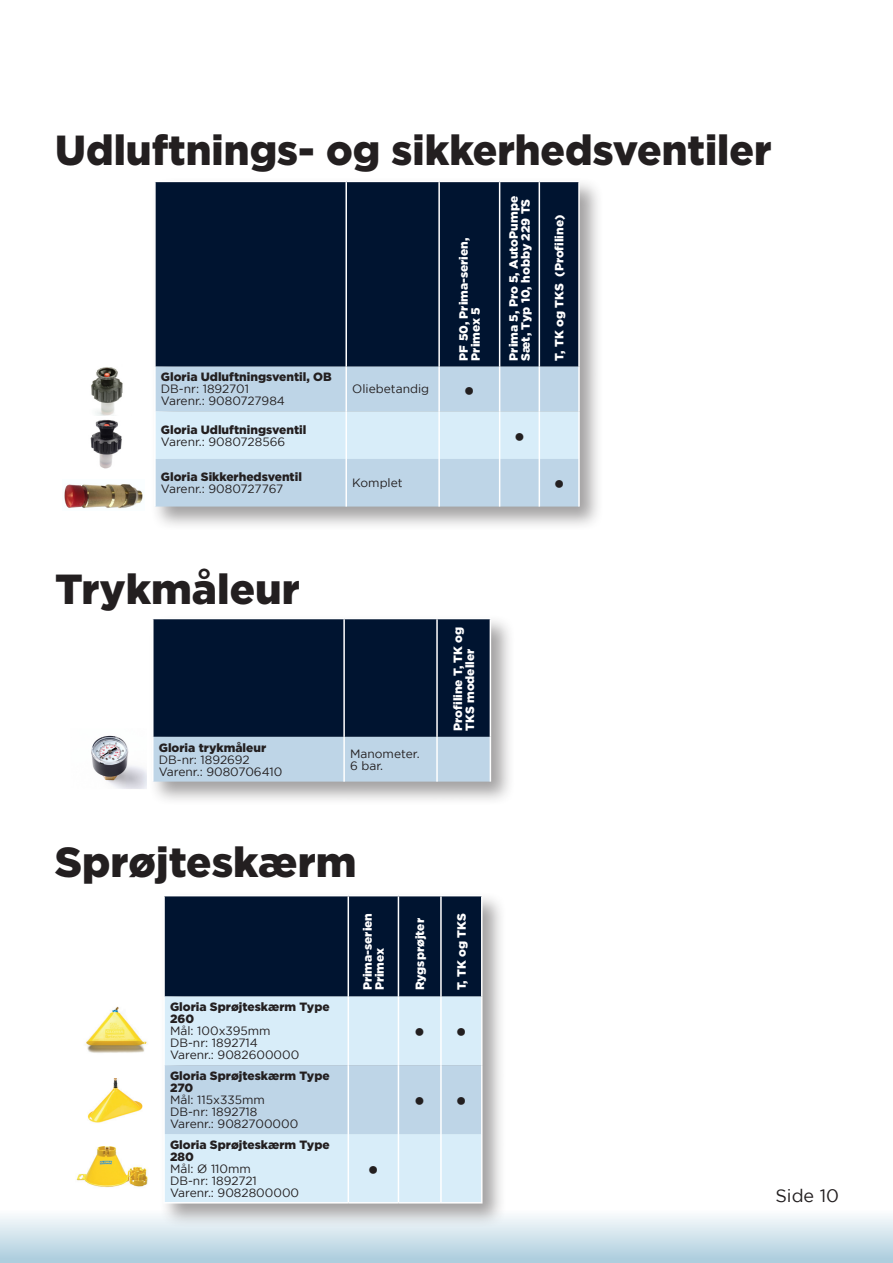
<style>
.page{position:relative;width:893px;height:1263px;background:#fff}
.page>*{position:absolute;margin:0;border:0;box-sizing:border-box;transform-origin:0 0}
.t1{font:900 42px "Gotham";color:#231f20}
.t2{font:18px "Arial";color:#231f20}
.t3{font:18px "Gotham";color:#231f20}
.t4{font:12px/12px "Gotham";color:#231f20}
.t5{font:900 12px/12px "Gotham";color:#231f20}
.t6{font:900 12px/12px "Gotham";color:#fff}
</style>
<div class="page">
<div style="left:0;top:1209px;width:893px;height:54px;background:linear-gradient(to bottom,#fefefe,#acd)"></div>
<div style="left:150px;top:177px;width:455px;height:354px;background:#231f20;opacity:.42"></div>
<div style="left:156px;top:182px;width:422px;height:185px;background:#001430"></div>
<div style="left:156px;top:367px;width:422px;height:139px;background:#bed5e7"></div>
<div style="left:156px;top:411px;width:422px;height:48px;background:#d8edf9"></div>
<hr style="left:345px;top:182px;width:2px;height:185px;background:#fff">
<hr style="left:438px;top:182px;width:2px;height:185px;background:#fff">
<hr style="left:499px;top:182px;width:1px;height:185px;background:#fff">
<hr style="left:539px;top:182px;width:1px;height:185px;background:#fff">
<hr style="left:345px;top:367px;width:2px;height:44px;background:#fff">
<hr style="left:438px;top:367px;width:2px;height:44px;background:#fff">
<hr style="left:499px;top:367px;width:1px;height:44px;background:#fff">
<hr style="left:539px;top:367px;width:1px;height:44px;background:#fff">
<hr style="left:345px;top:411px;width:2px;height:48px;background:#fff">
<hr style="left:438px;top:411px;width:2px;height:48px;background:#fff">
<hr style="left:499px;top:411px;width:1px;height:48px;background:#fff">
<hr style="left:539px;top:411px;width:1px;height:48px;background:#fff">
<hr style="left:345px;top:459px;width:2px;height:47px;background:#fff">
<hr style="left:438px;top:459px;width:2px;height:47px;background:#fff">
<hr style="left:499px;top:459px;width:1px;height:47px;background:#fff">
<hr style="left:539px;top:459px;width:1px;height:47px;background:#fff">
<hr style="left:578px;top:182px;width:2px;height:185px;background:#fff">
<hr style="left:578px;top:367px;width:2px;height:44px;background:#fff">
<hr style="left:578px;top:411px;width:2px;height:48px;background:#fff">
<hr style="left:578px;top:459px;width:2px;height:47px;background:#fff">
<hr style="left:154px;top:181px;width:192px;height:1px;background:#fff">
<hr style="left:154px;top:182px;width:2px;height:185px;background:#fff">
<hr style="left:346px;top:181px;width:93px;height:1px;background:#fff">
<hr style="left:439px;top:181px;width:61px;height:1px;background:#fff">
<hr style="left:500px;top:181px;width:39px;height:1px;background:#fff">
<hr style="left:539px;top:181px;width:41px;height:1px;background:#fff">
<hr style="left:154px;top:367px;width:2px;height:44px;background:#fff">
<hr style="left:154px;top:411px;width:2px;height:48px;background:#fff">
<hr style="left:154px;top:459px;width:2px;height:47px;background:#fff">
<img style="left:91px;top:367px;width:32px;height:49px">
<img style="left:90px;top:419px;width:32px;height:50px">
<div style="left:148px;top:614px;width:368px;height:192px;background:#231f20;opacity:.42"></div>
<svg style="left:154px;top:619px;width:336px;height:163px;background:#354a63"></svg>
<hr style="left:343px;top:619px;width:2px;height:118px;background:#fff">
<hr style="left:436px;top:619px;width:2px;height:118px;background:#fff">
<hr style="left:343px;top:737px;width:2px;height:45px;background:#fff">
<hr style="left:436px;top:737px;width:2px;height:45px;background:#fff">
<hr style="left:490px;top:619px;width:1px;height:118px;background:#fff">
<hr style="left:490px;top:737px;width:1px;height:45px;background:#fff">
<hr style="left:152px;top:618px;width:192px;height:1px;background:#fff">
<hr style="left:152px;top:619px;width:2px;height:118px;background:#fff">
<hr style="left:344px;top:618px;width:93px;height:1px;background:#fff">
<hr style="left:437px;top:618px;width:54px;height:1px;background:#fff">
<hr style="left:152px;top:737px;width:2px;height:45px;background:#fff">
<img style="left:91px;top:735px;width:56px;height:54px">
<img style="left:64px;top:484px;width:79px;height:25px">
<div style="left:160px;top:891px;width:347px;height:337px;background:#231f20;opacity:.42"></div>
<div style="left:165px;top:896px;width:316px;height:100px;background:#001430"></div>
<div style="left:165px;top:996px;width:316px;height:206px;background:#d8edf9"></div>
<div style="left:165px;top:1065px;width:316px;height:69px;background:#bed5e7"></div>
<hr style="left:348px;top:896px;width:1px;height:100px;background:#fff">
<hr style="left:398px;top:896px;width:1px;height:100px;background:#fff">
<hr style="left:440px;top:896px;width:2px;height:100px;background:#fff">
<hr style="left:348px;top:996px;width:1px;height:69px;background:#fff">
<hr style="left:398px;top:996px;width:1px;height:69px;background:#fff">
<hr style="left:440px;top:996px;width:2px;height:69px;background:#fff">
<hr style="left:348px;top:1065px;width:1px;height:69px;background:#fff">
<hr style="left:398px;top:1065px;width:1px;height:69px;background:#fff">
<hr style="left:440px;top:1065px;width:2px;height:69px;background:#fff">
<hr style="left:348px;top:1134px;width:1px;height:68px;background:#fff">
<hr style="left:398px;top:1134px;width:1px;height:68px;background:#fff">
<hr style="left:440px;top:1134px;width:2px;height:68px;background:#fff">
<hr style="left:481px;top:896px;width:1px;height:100px;background:#fff">
<hr style="left:481px;top:996px;width:1px;height:69px;background:#fff">
<hr style="left:481px;top:1065px;width:1px;height:69px;background:#fff">
<hr style="left:481px;top:1134px;width:1px;height:68px;background:#fff">
<hr style="left:163px;top:895px;width:185px;height:1px;background:#fff">
<hr style="left:163px;top:896px;width:2px;height:100px;background:#fff">
<hr style="left:348px;top:895px;width:50px;height:1px;background:#fff">
<hr style="left:398px;top:895px;width:43px;height:1px;background:#fff">
<hr style="left:441px;top:895px;width:41px;height:1px;background:#fff">
<hr style="left:163px;top:996px;width:2px;height:69px;background:#fff">
<hr style="left:163px;top:1065px;width:2px;height:69px;background:#fff">
<hr style="left:163px;top:1134px;width:2px;height:68px;background:#fff">
<hr style="left:163px;top:1202px;width:185px;height:1px;background:#fff">
<hr style="left:348px;top:1202px;width:50px;height:1px;background:#fff">
<hr style="left:398px;top:1202px;width:43px;height:1px;background:#fff">
<hr style="left:441px;top:1202px;width:41px;height:1px;background:#fff">
<img style="left:86px;top:1006px;width:61px;height:47px">
<img style="left:87px;top:1079px;width:56px;height:44px">
<img style="left:76px;top:1146px;width:72px;height:42px">
<p class="t1" style="left:55px;top:125px;width:718px">Udluftnings- og sikkerhedsventiler</p>
<p class="t5" style="left:161px;top:371px;width:172px">Gloria Udluftningsventil, OB</p>
<p class="t4" style="left:161px;top:383px;width:90px">DB-nr: 1892701</p>
<p class="t4" style="left:161px;top:395px;width:126px">Varenr.: 9080727984</p>
<p class="t5" style="left:161px;top:423px;width:147px">Gloria Udluftningsventil</p>
<p class="t4" style="left:161px;top:435px;width:126px">Varenr.: 9080728566</p>
<p class="t6" style="left:457px;top:361px;width:124px;rotate:-90deg">PF 50, Prima-serien,</p>
<p class="t6" style="left:469px;top:361px;width:55px;rotate:-90deg">Primex 5</p>
<p class="t4" style="left:352px;top:383px;width:78px">Oliebetandig</p>
<p class="t2" style="left:464px;top:377px;width:12px">●</p>
<p class="t6" style="left:507px;top:361px;width:166px;rotate:-90deg">Prima 5, Pro 5, AutoPumpe<br>Sæt, Typ 10, hobby 229 TS</p>
<p class="t6" style="left:553px;top:361px;width:147px;rotate:-90deg">T, TK og TKS (Profiline)</p>
<p class="t2" style="left:514px;top:423px;width:12px">●</p>
<p class="t5" style="left:161px;top:471px;width:143px">Gloria Sikkerhedsventil</p>
<p class="t4" style="left:161px;top:483px;width:124px">Varenr.: 9080727767</p>
<p class="t4" style="left:352px;top:477px;width:52px">Komplet</p>
<p class="t2" style="left:554px;top:471px;width:12px">●</p>
<p class="t1" style="left:55px;top:565px;width:246px">Trykmåleur</p>
<p class="t5" style="left:159px;top:741px;width:109px">Gloria trykmåleur</p>
<p class="t4" style="left:159px;top:753px;width:92px">DB-nr: 1892692</p>
<p class="t4" style="left:159px;top:765px;width:125px">Varenr.: 9080706410</p>
<p class="t4" style="left:350px;top:747px;width:71px">Manometer.<br>6 bar.</p>
<p class="t1" style="left:55px;top:838px;width:303px">Sprøjteskærm</p>
<p class="t6" style="left:452px;top:731px;width:106px;rotate:-90deg">Profiline T, TK og</p>
<p class="t6" style="left:464px;top:731px;width:84px;rotate:-90deg">TKS modeller</p>
<p class="t5" style="left:170px;top:1001px;width:161px">Gloria Sprøjteskærm Type<br>260</p>
<p class="t4" style="left:170px;top:1025px;width:102px">Mål: 100x395mm</p>
<p class="t4" style="left:170px;top:1037px;width:89px">DB-nr: 1892714</p>
<p class="t4" style="left:170px;top:1049px;width:131px">Varenr.: 9082600000</p>
<p class="t5" style="left:170px;top:1069px;width:161px">Gloria Sprøjteskærm Type<br>270</p>
<p class="t4" style="left:170px;top:1093px;width:96px">Mål: 115x335mm</p>
<p class="t4" style="left:170px;top:1105px;width:89px">DB-nr: 1892718</p>
<p class="t4" style="left:170px;top:1117px;width:130px">Varenr.: 9082700000</p>
<p class="t5" style="left:170px;top:1138px;width:161px">Gloria Sprøjteskærm Type<br>280</p>
<p class="t4" style="left:170px;top:1162px;width:82px">Mål: Ø 110mm</p>
<p class="t4" style="left:170px;top:1174px;width:88px">DB-nr: 1892721</p>
<p class="t4" style="left:170px;top:1186px;width:131px">Varenr.: 9082800000</p>
<p class="t6" style="left:361px;top:990px;width:79px;rotate:-90deg">Prima-serien</p>
<p class="t6" style="left:373px;top:990px;width:44px;rotate:-90deg">Primex</p>
<p class="t2" style="left:368px;top:1156px;width:12px">●</p>
<p class="t6" style="left:413px;top:990px;width:74px;rotate:-90deg">Rygsprøjter</p>
<p class="t6" style="left:455px;top:990px;width:79px;rotate:-90deg">T, TK og TKS</p>
<p class="t2" style="left:414px;top:1019px;width:12px">●</p>
<p class="t2" style="left:456px;top:1019px;width:12px">●</p>
<p class="t2" style="left:414px;top:1087px;width:12px">●</p>
<p class="t2" style="left:456px;top:1087px;width:12px">●</p>
<p class="t3" style="left:775px;top:1185px;width:65px">Side 10</p>
</div>
